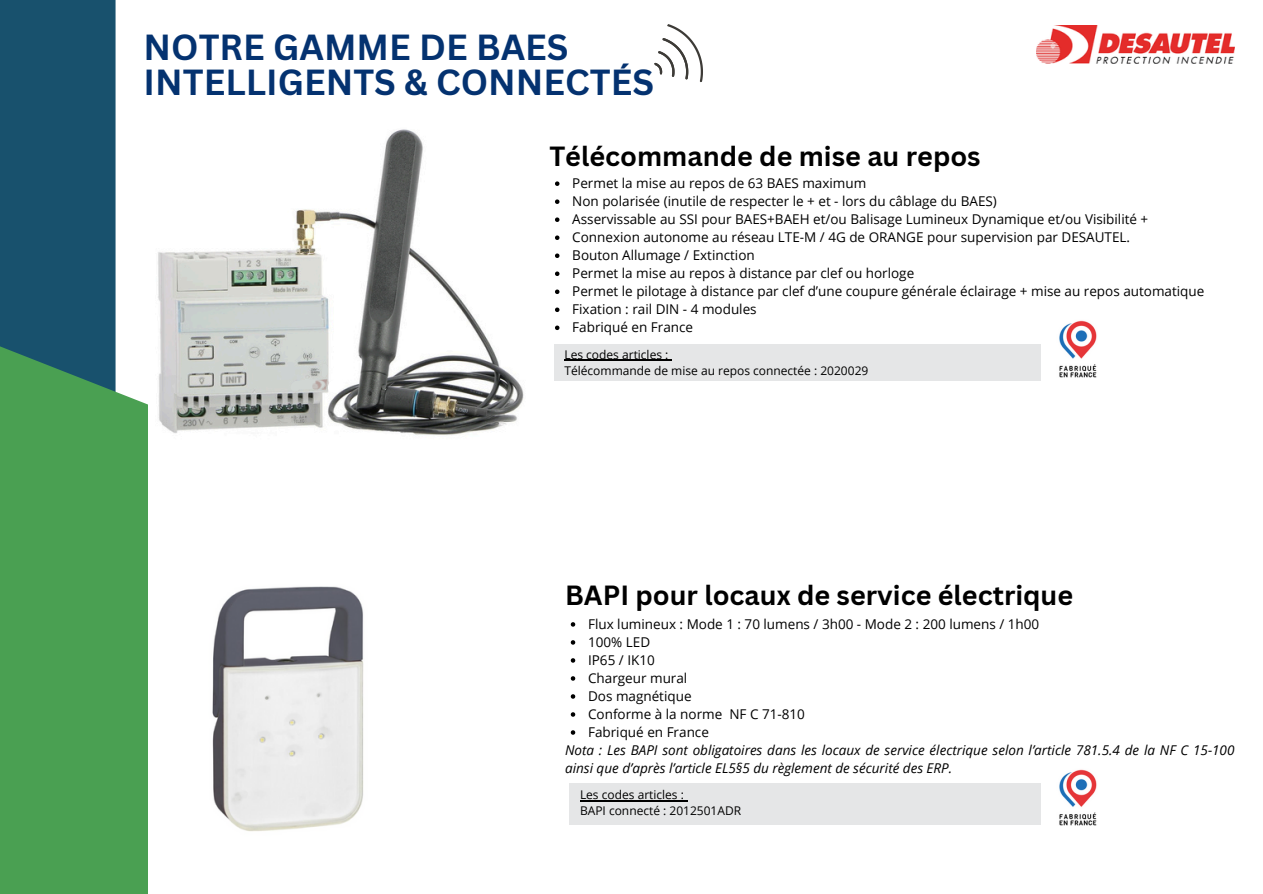
<style>
.page{position:relative;width:1263px;height:894px;background:#fff}
.page>*{position:absolute;margin:0;border:0;box-sizing:border-box;transform-origin:0 0}
.t1{font:700 35.25px/34.8px "Canva Sans";color:#043270}
.t2{font:700 27px "Canva Sans";color:#000}
.t3{font:13.5px "Open Sans";color:#000}
.t4{font:italic 13.5px/18px "Open Sans";color:#000}
.t5{font:12px "Open Sans";color:#000}
</style>
<div class="page">
<div style="left:0;top:0;width:116px;height:623px;background:#18516d"></div>
<svg style="left:0;top:161px;width:148px;height:732px;fill:#4aa052"></svg>
<svg style="left:654px;top:24px;width:49px;height:59px"></svg>
<img style="left:1036px;top:26px;width:198px;height:38px">
<img style="left:1059px;top:320px;width:38px;height:57px">
<div style="left:554px;top:344px;width:486px;height:37px;background:#e5e6e7"></div>
<div style="left:569px;top:783px;width:472px;height:41px;background:#e5e6e7"></div>
<img style="left:1059px;top:769px;width:38px;height:56px">
<img style="left:158px;top:129px;width:366px;height:307px">
<svg style="left:346px;top:351px;width:6px;height:5px"></svg>
<img style="left:212px;top:586px;width:152px;height:246px">
<svg style="left:555px;top:181px;width:4px;height:5px"></svg>
<svg style="left:555px;top:199px;width:4px;height:5px"></svg>
<svg style="left:555px;top:217px;width:4px;height:5px"></svg>
<svg style="left:555px;top:235px;width:4px;height:5px"></svg>
<svg style="left:555px;top:253px;width:4px;height:5px"></svg>
<svg style="left:555px;top:271px;width:4px;height:5px"></svg>
<svg style="left:555px;top:289px;width:4px;height:5px"></svg>
<svg style="left:555px;top:307px;width:4px;height:5px"></svg>
<svg style="left:555px;top:325px;width:4px;height:5px"></svg>
<svg style="left:571px;top:622px;width:4px;height:4px"></svg>
<svg style="left:571px;top:640px;width:4px;height:4px"></svg>
<svg style="left:571px;top:658px;width:4px;height:4px"></svg>
<svg style="left:571px;top:676px;width:4px;height:4px"></svg>
<svg style="left:571px;top:694px;width:4px;height:4px"></svg>
<svg style="left:571px;top:712px;width:4px;height:4px"></svg>
<svg style="left:571px;top:730px;width:4px;height:4px"></svg>
<hr style="left:564px;top:360px;width:104px;height:1px;background:#000">
<hr style="left:580px;top:800px;width:104px;height:1px;background:#000">
<svg style="left:291px;top:363px;width:53px;height:30px"></svg>
<p class="t1" style="left:144px;top:28px;width:512px">NOTRE GAMME DE BAES<br>INTELLIGENTS &amp; CONNECTÉS</p>
<p class="t2" style="left:549px;top:137px;width:433px">Télécommande de mise au repos</p>
<p class="t3" style="left:572px;top:174px;width:296px">Permet la mise au repos de 63 BAES maximum</p>
<p class="t3" style="left:572px;top:192px;width:426px">Non polarisée (inutile de respecter le + et - lors du câblage du BAES)</p>
<p class="t3" style="left:572px;top:210px;width:577px">Asservissable au SSI pour BAES+BAEH et/ou Balisage Lumineux Dynamique et/ou Visibilité +</p>
<p class="t3" style="left:572px;top:228px;width:559px">Connexion autonome au réseau LTE-M / 4G de ORANGE pour supervision par DESAUTEL.</p>
<p class="t3" style="left:572px;top:246px;width:184px">Bouton Allumage / Extinction</p>
<p class="t3" style="left:572px;top:264px;width:343px">Permet la mise au repos à distance par clef ou horloge</p>
<p class="t3" style="left:572px;top:282px;width:634px">Permet le pilotage à distance par clef d’une coupure générale éclairage + mise au repos automatique</p>
<p class="t3" style="left:572px;top:300px;width:186px">Fixation : rail DIN - 4 modules</p>
<p class="t3" style="left:572px;top:318px;width:122px">Fabriqué en France</p>
<p class="t5" style="left:564px;top:346px;width:105px">Les codes articles :</p>
<p class="t5" style="left:564px;top:362px;width:305px">Télécommande de mise au repos connectée : 2020029</p>
<p class="t2" style="left:565px;top:575px;width:510px">BAPI pour locaux de service électrique</p>
<p class="t3" style="left:588px;top:614px;width:453px">Flux lumineux : Mode 1 : 70 lumens / 3h00 - Mode 2 : 200 lumens / 1h00</p>
<p class="t3" style="left:588px;top:632px;width:64px">100% LED</p>
<h2 class="t3" style="left:588px;top:650px;width:68px">IP65 / IK10</h2>
<p class="t3" style="left:588px;top:668px;width:101px">Chargeur mural</p>
<p class="t3" style="left:588px;top:686px;width:105px">Dos magnétique</p>
<p class="t3" style="left:588px;top:704px;width:218px">Conforme à la norme NF C 71-810</p>
<p class="t3" style="left:588px;top:722px;width:122px">Fabriqué en France</p>
<p class="t4" style="left:565px;top:740px;width:671px">Nota : Les BAPI sont obligatoires dans les locaux de service électrique selon l’article 781.5.4 de la NF C 15-100 ainsi que d’après l’article EL5§5 du règlement de sécurité des ERP.</p>
<h3 class="t5" style="left:580px;top:786px;width:105px">Les codes articles :</h3>
<p class="t5" style="left:580px;top:802px;width:163px">BAPI connecté : 2012501ADR</p>
</div>
